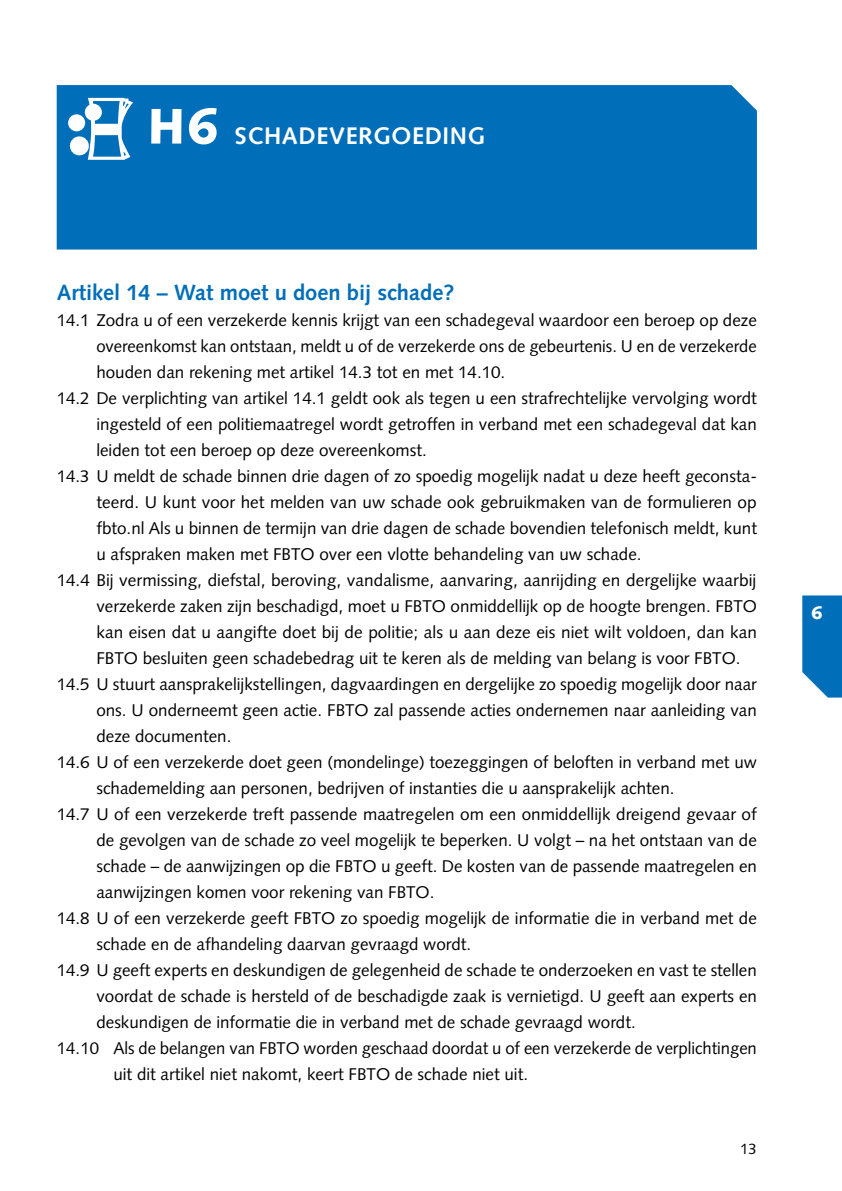
<style>
.page{position:relative;width:842px;height:1191px;background:#fff}
.page>*{position:absolute;margin:0;border:0;box-sizing:border-box;transform-origin:0 0}
.t1{font:700 24px "Syntax";letter-spacing:.025em;color:#fff}
._10_kop_blauw{font:700 22px "Syntax";color:#006eb9}
.t2{font:900 18px "Syntax";color:#fff}
._01_plat{font:17px/26px "Syntax";color:#000;text-align:justify}
.t3{font:15px "Syntax";color:#000}
.s1{font-weight:900;font-size:50px}
</style>
<div class="page">
<div style="left:57px;top:85px;width:700px;height:164px;background:#006eb9"></div>
<svg style="left:802px;top:595px;width:40px;height:102px;background:#167abf"></svg>
<svg style="left:68px;top:98px;width:65px;height:62px"></svg>
<p class="t1" style="left:147px;top:121px;width:339px"><span class="s1">H6</span> SCHADEVERGOEDING</p>
<p class="_10_kop_blauw" style="left:57px;top:279px;width:399px">Artikel 14 – Wat moet u doen bij schade?</p>
<p class="_01_plat" style="left:96px;top:307px;width:662px;text-indent:-40px">14.1 Zodra u of een verzekerde kennis krijgt van een schadegeval waardoor een beroep op deze overeenkomst kan ontstaan, meldt u of de verzekerde ons de gebeurtenis. U en de verzekerde houden dan rekening met artikel 14.3 tot en met 14.10.</p>
<p class="_01_plat" style="left:96px;top:385px;width:662px;text-indent:-40px">14.2 De verplichting van artikel 14.1 geldt ook als tegen u een strafrechtelijke vervolging wordt ingesteld of een politiemaatregel wordt getroffen in verband met een schadegeval dat kan leiden tot een beroep op deze overeenkomst.</p>
<p class="_01_plat" style="left:96px;top:463px;width:662px;text-indent:-40px">14.3 U meldt de schade binnen drie dagen of zo spoedig mogelijk nadat u deze heeft geconsta&shy;teerd. U kunt voor het melden van uw schade ook gebruikmaken van de formulieren op fbto.nl Als u binnen de termijn van drie dagen de schade bovendien telefonisch meldt, kunt u afspraken maken met FBTO over een vlotte behandeling van uw schade.</p>
<p class="_01_plat" style="left:96px;top:567px;width:662px;text-indent:-40px">14.4 Bij vermissing, diefstal, beroving, vandalisme, aanvaring, aanrijding en dergelijke waarbij verzekerde zaken zijn beschadigd, moet u FBTO onmiddellijk op de hoogte brengen. FBTO kan eisen dat u aangifte doet bij de politie; als u aan deze eis niet wilt voldoen, dan kan FBTO besluiten geen schadebedrag uit te keren als de melding van belang is voor FBTO.</p>
<p class="_01_plat" style="left:96px;top:671px;width:662px;text-indent:-40px">14.5 U stuurt aansprakelijkstellingen, dagvaardingen en dergelijke zo spoedig mogelijk door naar ons. U onderneemt geen actie. FBTO zal passende acties ondernemen naar aanleiding van deze documenten.</p>
<p class="_01_plat" style="left:96px;top:749px;width:662px;text-indent:-40px">14.6 U of een verzekerde doet geen (mondelinge) toezeggingen of beloften in verband met uw schademelding aan personen, bedrijven of instanties die u aansprakelijk achten.</p>
<p class="_01_plat" style="left:96px;top:801px;width:662px;text-indent:-40px">14.7 U of een verzekerde treft passende maatregelen om een onmiddellijk dreigend gevaar of de gevolgen van de schade zo veel mogelijk te beperken. U volgt – na het ontstaan van de schade – de aanwijzingen op die FBTO u geeft. De kosten van de passende maatregelen en aanwijzingen komen voor rekening van FBTO.</p>
<p class="_01_plat" style="left:96px;top:905px;width:662px;text-indent:-40px">14.8 U of een verzekerde geeft FBTO zo spoedig mogelijk de informatie die in verband met de schade en de afhandeling daarvan gevraagd wordt.</p>
<p class="_01_plat" style="left:96px;top:957px;width:662px;text-indent:-40px">14.9 U geeft experts en deskundigen de gelegenheid de schade te onderzoeken en vast te stellen voordat de schade is hersteld of de beschadigde zaak is vernietigd. U geeft aan experts en deskundigen de informatie die in verband met de schade gevraagd wordt.</p>
<p class="_01_plat" style="left:113px;top:1035px;width:645px;text-indent:-57px">14.10 Als de belangen van FBTO worden geschaad doordat u of een verzekerde de verplichtingen uit dit artikel niet nakomt, keert FBTO de schade niet uit.</p>
<p class="t3" style="left:740px;top:1140px;width:18px">13</p>
<p class="t2" style="left:811px;top:602px;width:13px">6</p>
</div>
